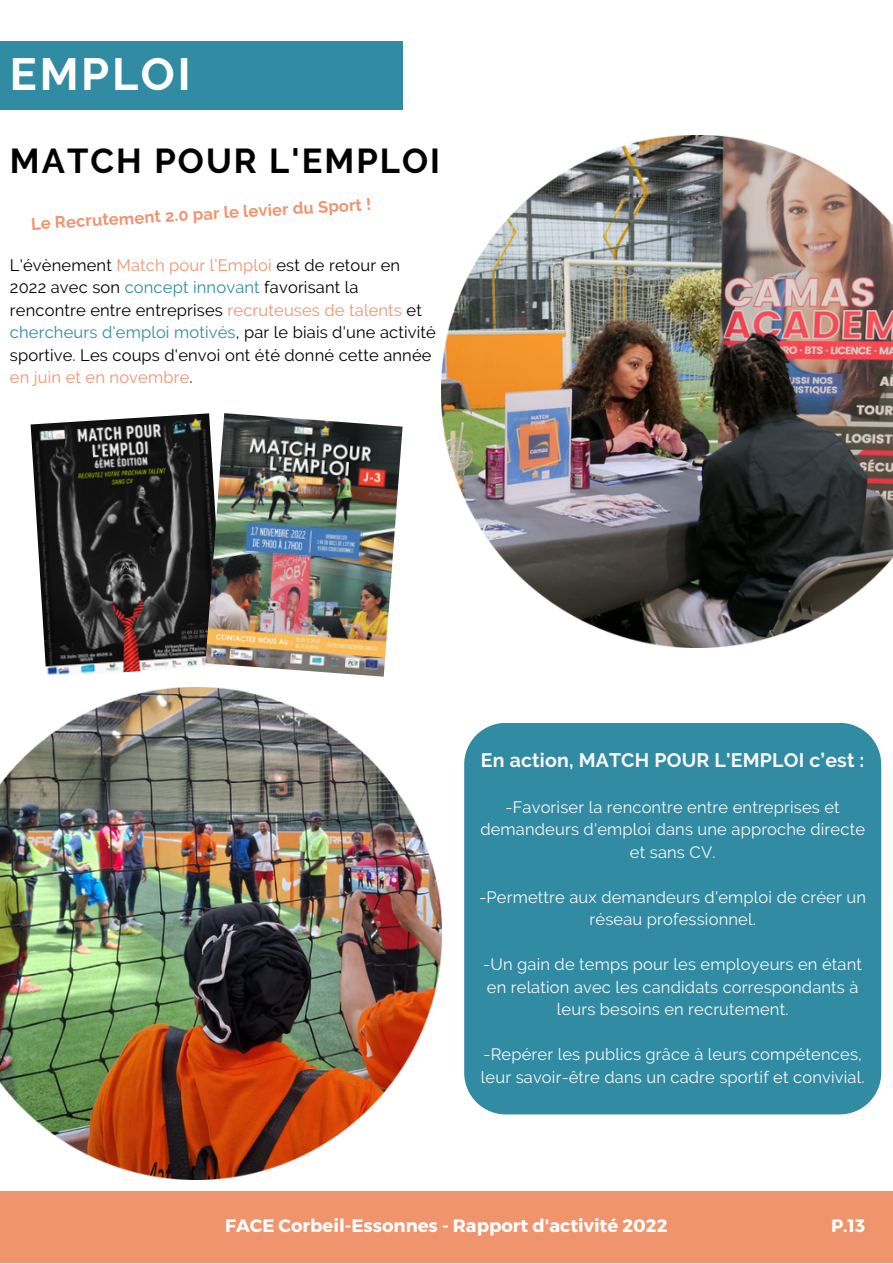
<style>
.page{position:relative;width:893px;height:1264px;background:#fff}
.page>*{position:absolute;margin:0;border:0;box-sizing:border-box;transform-origin:0 0}
.t1{font:700 45px "Raleway";letter-spacing:.06em;color:#fff}
.t2{font:700 34.5px "Raleway";letter-spacing:.06em;color:#000}
.t3{font:700 19.5px "Raleway";letter-spacing:.01em;color:#f9f9f9}
.t4{font:700 18px "Montserrat";color:#fff}
.t5{font:16.5px/22.5px "Raleway";letter-spacing:.01em;color:#f9f9f9;text-align:center}
.t6{font:16.5px/22.5px "Raleway";letter-spacing:.01em;color:#000}
.t7{font:700 16.5px "Raleway";color:#f0946e}
.s1{color:#f0946e}
.s2{color:#318ba2}
</style>
<div class="page">
<div style="left:0;top:41px;width:403px;height:68px;background:#318ba2"></div>
<div style="left:464px;top:723px;width:417px;height:391px;background:#318ba2"></div>
<div style="left:0;top:1190px;width:892px;height:72px;background:#f0946e"></div>
<img style="left:31px;top:413px;width:174px;height:263px">
<img style="left:205px;top:413px;width:197px;height:263px">
<img style="left:441px;top:136px;width:451px;height:511px">
<img style="left:0;top:687px;width:441px;height:492px">
<p class="t1" style="left:10px;top:48px;width:182px">EMPLOI</p>
<p class="t2" style="left:10px;top:141px;width:431px">MATCH POUR L'EMPLOI</p>
<p class="t7" style="left:31px;top:213px;width:342px;rotate:-3deg">Le Recrutement 2.0 par le levier du Sport !</p>
<p class="t6" style="left:10px;top:254px;width:427px">L'évènement <span class="s1">Match pour l’Emploi</span> est de retour en 2022 avec son <span class="s2">concept innovant</span> favorisant la rencontre entre entreprises <span class="s1">recruteuses de talents</span> et <span class="s2">chercheurs d'emploi motivés</span>, par le biais d'une activité sportive. Les coups d'envoi ont été donné cette année <span class="s1">en juin et en novembre</span>.</p>
<p class="t3" style="left:481px;top:748px;width:385px">En action, MATCH POUR L'EMPLOI c’est :</p>
<p class="t5" style="left:480px;top:795px;width:386px">-Favoriser la rencontre entre entreprises et demandeurs d'emploi dans une approche directe et sans CV.</p>
<p class="t5" style="left:479px;top:885px;width:388px">-Permettre aux demandeurs d'emploi de créer un réseau professionnel.</p>
<p class="t5" style="left:483px;top:953px;width:380px">-Un gain de temps pour les employeurs en étant en relation avec les candidats correspondants à leurs besoins en recrutement.</p>
<p class="t5" style="left:481px;top:1043px;width:385px;text-align:left">-Repérer les publics grâce à leurs compétences, leur savoir-être dans un cadre sportif et convivial.</p>
<p class="t4" style="left:225px;top:1213px;width:444px">FACE Corbeil-Essonnes - Rapport d'activité 2022</p>
<p class="t4" style="left:831px;top:1213px;width:36px">P.13</p>
</div>
